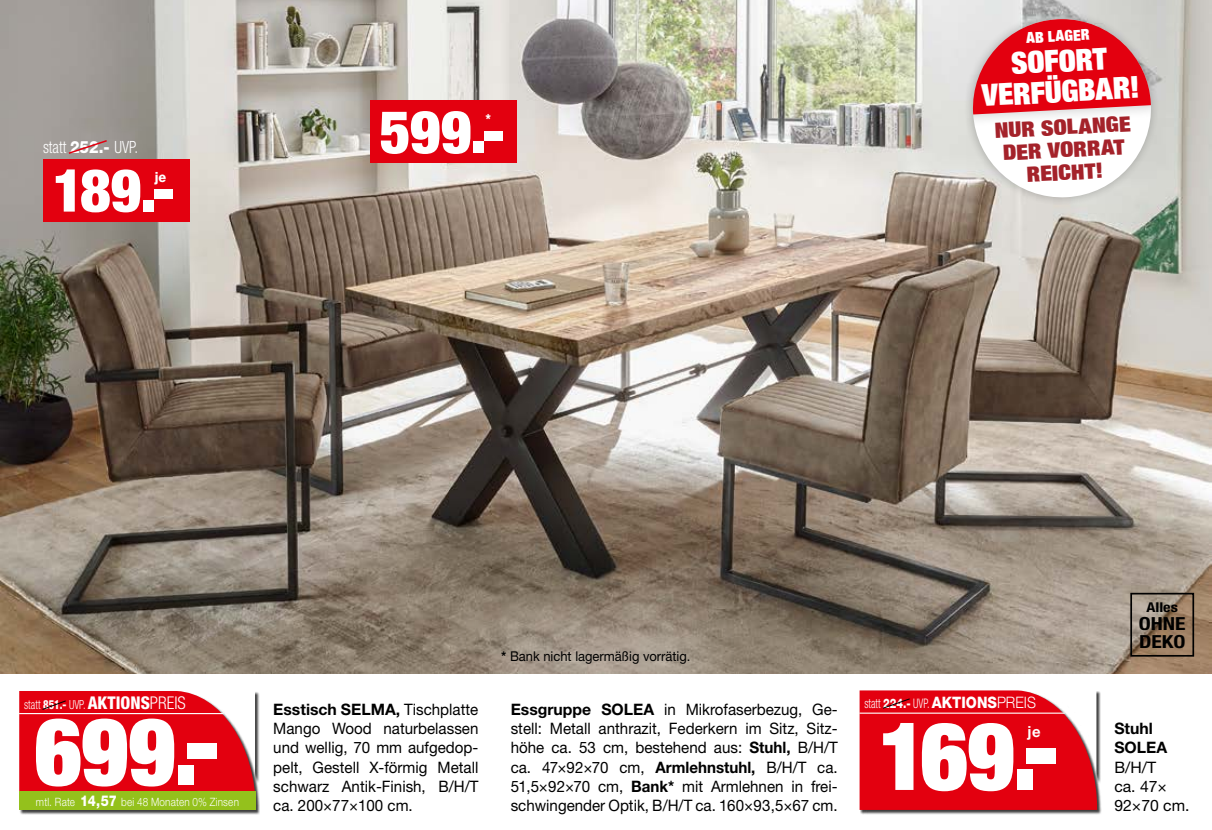
<style>
.page{position:relative;width:1212px;height:830px;background:#fff}
.page>*{position:absolute;margin:0;border:0;box-sizing:border-box;transform-origin:0 0}
.t1{font:900 condensed 94.5px "Helvetica Neue LT Std";color:#fff;scale:.96 1}
.t2{font:900 condensed 94.05px "Helvetica Neue LT Std";color:#fff;scale:.96 1}
.t3{font:900 condensed 59.4px "Helvetica Neue LT Std";letter-spacing:-.01em;color:#fff}
.t4{font:900 condensed 30.38px/30.4px "Helvetica Neue LT Std";color:#fff;text-align:center}
.t5{font:900 condensed 21.15px/22.7px "Helvetica Neue LT Std";color:#a4222a;text-align:center;scale:1.1 1}
.t6{font:700 condensed 18px/18px "Helvetica Neue LT Std";color:#000;scale:1.2 1}
.t7{font:300 condensed 16.88px "Helvetica Neue LT Std";color:#fff;scale:.9 1}
.t8{font:15.75px/19.1px "Helvetica Neue LT Std";color:#000;text-align:justify;scale:.96 1}
.t9{font:15.75px/19.1px "Helvetica Neue LT Std";color:#000}
.t10{font:700 15.75px/19.1px "Helvetica Neue LT Std";color:#000}
.t11{font:700 15.3px "Helvetica Neue LT Std";color:#fff}
.t12{font:900 condensed 15.08px "Helvetica Neue LT Std";color:#fff}
.t13{font:800 13.95px "Helvetica Neue LT Std";color:#fff;scale:.9 1}
.t14{font:13.5px "Helvetica Neue LT Std";color:#000;scale:.96 1}
.t15{font:700 condensed 13.5px "Helvetica Neue LT Std";color:#000;scale:1.2 1}
.t16{font:300 condensed 13.05px "Helvetica Neue LT Std";color:#fff;scale:.8 1}
.t17{font:300 condensed 12.6px "Helvetica Neue LT Std";color:#fff;scale:.85 1}
.t18{font:300 11.47px "Helvetica Neue LT Std";letter-spacing:.02em;color:#fff;scale:.87 1}
.s1{font-weight:800;font-stretch:normal}
.s2{font-weight:800}
.s3{font-weight:800;font-size:17.55px}
.s4{font-size:17.55px}
.s5{font-weight:800;font-size:14.85px}
.s6{font-weight:700}
.s7{font-weight:800;font-stretch:normal;font-size:15.75px}
.s8{font-stretch:normal;font-size:15.75px}
</style>
<div class="page">
<img style="left:0;top:0;width:1212px;height:672px">
<svg style="left:958px;top:4px;width:208px;height:208px;background:#d1d0cc"></svg>
<svg style="left:970px;top:17px;width:183px;height:183px"></svg>
<div style="left:1130px;top:592px;width:64px;height:64px;border:2px solid #000"></div>
<div style="left:860px;top:690px;width:242px;height:124px;background:#000;opacity:.75"></div>
<svg style="left:859px;top:690px;width:238px;height:119px;background:#e41624"></svg>
<div style="left:20px;top:691px;width:240px;height:123px;background:#000;opacity:.75"></div>
<svg style="left:19px;top:691px;width:237px;height:118px;background:#d83123"></svg>
<img style="left:51px;top:116px;width:106px;height:106px">
<div style="left:43px;top:159px;width:146px;height:62px;background:#e3000f"></div>
<svg style="left:67px;top:139px;width:42px;height:16px"></svg>
<div style="left:447px;top:592px;width:297px;height:128px;background:#fff;opacity:.75"></div>
<div style="left:370px;top:101px;width:146px;height:62px;background:#e3000f"></div>
<div style="left:494px;top:686px;width:360px;height:143px;background:#fff"></div>
<p class="t7" style="left:43px;top:137px;width:107px">statt <span class="s1">252.-</span> UVP.</p>
<h3 class="t3" style="left:53px;top:154px;width:123px">189.-</h3>
<p class="t13" style="left:155px;top:168px;width:14px">je</p>
<h3 class="t3" style="left:380px;top:95px;width:126px">599.-</h3>
<p class="t13" style="left:485px;top:110px;width:8px">*</p>
<p class="t12" style="left:1026px;top:28px;width:65px;rotate:-3deg">AB LAGER</p>
<h3 class="t4" style="left:979px;top:49px;width:160px;rotate:-3deg">SOFORT<br>VERFÜGBAR!</h3>
<h3 class="t5" style="left:994px;top:119px;width:125px;rotate:-3deg">NUR SOLANGE<br>DER VORRAT<br>REICHT!</h3>
<p class="t17" style="left:24px;top:697px;width:192px">statt <span class="s2">851.-</span> UVP. <span class="s3">AKTIONS</span><span class="s4">PREIS</span></p>
<h2 class="t2" style="left:35px;top:691px;width:193px">699.-</h2>
<p class="t18" style="left:36px;top:794px;width:235px">mtl. Rate <span class="s5">14,57</span> bei 48 Monaten 0% Zinsen</p>
<p class="t8" style="left:273px;top:699px;width:215px"><span class="s6">Esstisch SELMA,</span> Tischplatte Mango Wood naturbelassen und wellig, 70 mm aufgedop&shy;pelt, Gestell X-förmig Metall schwarz Antik-Finish, B/H/T ca. 200×77×100 cm.</p>
<p class="t14" style="left:501px;top:647px;width:199px"><span class="s6">*</span> Bank nicht lagermäßig vorrätig.</p>
<p class="t8" style="left:511px;top:699px;width:342px"><span class="s6">Essgruppe SOLEA</span> in Mikrofaserbezug, Ge&shy;stell: Metall anthrazit, Federkern im Sitz, Sitz&shy;höhe ca. 53 cm, bestehend aus: <span class="s6">Stuhl,</span> B/H/T ca. 47×92×70 cm, <span class="s6">Armlehnstuhl,</span> B/H/T ca.<br>51,5×92×70 cm, <span class="s6">Bank*</span> mit Armlehnen in frei&shy;schwingender Optik, B/H/T ca. 160×93,5×67 cm.</p>
<p class="t16" style="left:864px;top:695px;width:216px">statt <span class="s1">224.-</span> UVP. <span class="s7">AKTIONS</span><span class="s8">PREIS</span></p>
<p class="t11" style="left:1027px;top:721px;width:15px">je</p>
<h1 class="t1" style="left:879px;top:695px;width:188px">169.-</h1>
<p class="t15" style="left:1146px;top:598px;width:28px">Alles</p>
<p class="t6" style="left:1139px;top:613px;width:41px">OHNE<br>DEKO</p>
<p class="t10" style="left:1114px;top:718px;width:54px">Stuhl<br>SOLEA</p>
<p class="t9" style="left:1114px;top:756px;width:77px">B/H/T<br>ca. 47×<br>92×70 cm.</p>
</div>
